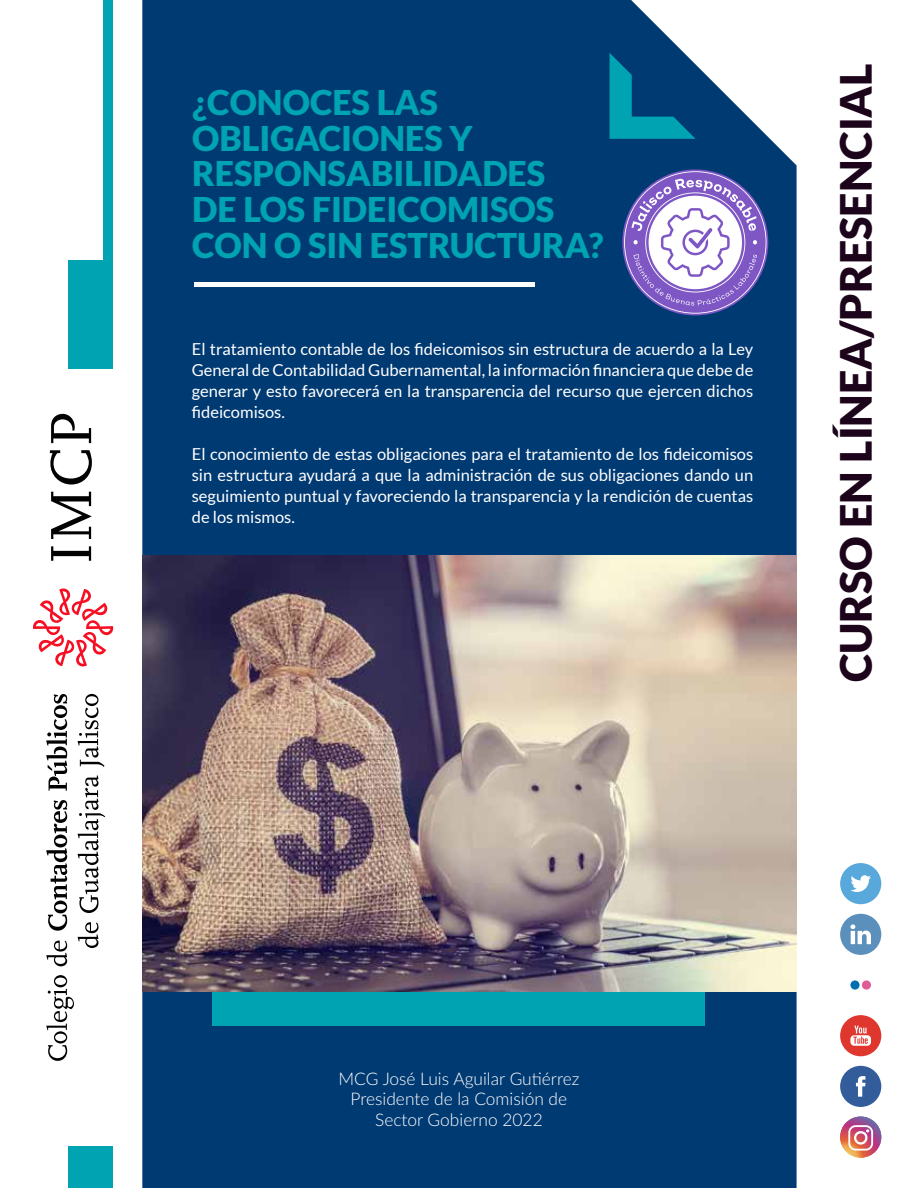
<style>
.page{position:relative;width:918px;height:1188px;background:#fff}
.page>*{position:absolute;margin:0;border:0;box-sizing:border-box;transform-origin:0 0}
.t1{font:900 43.05px "Lato";color:#1c041a}
.t2{font:900 34.05px/35.7px "Lato";color:#00a3b2}
.t3{font:300 17.4px/20.9px "Lato";color:#fff;text-align:center}
.t4{font:16.5px/21px "Lato";color:#fff;text-align:justify}
</style>
<div class="page">
<svg style="left:33px;top:589px;width:80px;height:77px"></svg>
<svg style="left:78px;top:922px;width:20px;height:26px"></svg>
<svg style="left:46px;top:941px;width:21px;height:25px"></svg>
<svg style="left:46px;top:975px;width:28px;height:86px"></svg>
<svg style="left:46px;top:694px;width:21px;height:97px"></svg>
<svg style="left:78px;top:694px;width:27px;height:73px"></svg>
<svg style="left:46px;top:800px;width:21px;height:131px"></svg>
<svg style="left:78px;top:775px;width:27px;height:138px"></svg>
<svg style="left:50px;top:450px;width:42px;height:35px"></svg>
<svg style="left:51px;top:414px;width:40px;height:29px"></svg>
<svg style="left:51px;top:492px;width:41px;height:47px"></svg>
<svg style="left:51px;top:546px;width:40px;height:15px"></svg>
<div style="left:142px;top:0;width:655px;height:1188px;background:#003a73"></div>
<div style="left:104px;top:0;width:9px;height:367px;background:#00a3b2"></div>
<div style="left:68px;top:1146px;width:45px;height:42px;background:#00a3b2"></div>
<div style="left:213px;top:991px;width:492px;height:35px;background:#00a3b2"></div>
<hr style="left:194px;top:282px;width:341px;height:4px;background:#fff">
<svg style="left:610px;top:53px;width:86px;height:86px;background:#02638c"></svg>
<div style="left:68px;top:261px;width:45px;height:108px;background:#00a3b2"></div>
<img style="left:142px;top:555px;width:654px;height:437px">
<svg style="left:840px;top:1066px;width:41px;height:41px"></svg>
<svg style="left:840px;top:1117px;width:41px;height:41px"></svg>
<div style="left:848px;top:1125px;width:25px;height:26px;border:2px solid #fff;border-radius:6px"></div>
<div style="left:854px;top:1131px;width:14px;height:14px;border:2px solid #fff;border-radius:50%"></div>
<svg style="left:840px;top:863px;width:41px;height:41px"></svg>
<svg style="left:840px;top:914px;width:41px;height:41px"></svg>
<svg style="left:840px;top:1015px;width:41px;height:41px"></svg>
<svg style="left:850px;top:980px;width:10px;height:10px"></svg>
<div style="left:862px;top:980px;width:9px;height:10px;background:#df5c99;border-radius:50%"></div>
<svg style="left:622px;top:169px;width:146px;height:146px"></svg>
<h2 class="t2" style="left:192px;top:84px;width:413px">¿CONOCES LAS<br>OBLIGACIONES Y<br>RESPONSABILIDADES<br>DE LOS FIDEICOMISOS<br>CON O SIN ESTRUCTURA?</h2>
<p class="t4" style="left:192px;top:338px;width:563px">El tratamiento contable de los fideicomisos sin estructura de acuerdo a la Ley General de Contabilidad Gubernamental, la información financiera que debe de generar y esto favorecerá en la transparencia del recurso que ejercen dichos fideicomisos.</p>
<p class="t4" style="left:192px;top:443px;width:563px">El conocimiento de estas obligaciones para el tratamiento de los fideicomisos sin estructura ayudará a que la administración de sus obligaciones dando un seguimiento puntual y favoreciendo la transparencia y la rendición de cuentas de los mismos.</p>
<h1 class="t1" style="left:831px;top:682px;width:621px;rotate:-90deg">CURSO EN LÍNEA/PRESENCIAL</h1>
<p class="t3" style="left:338px;top:1067px;width:242px">MCG José Luis Aguilar Gutiérrez<br>Presidente de la Comisión de<br>Sector Gobierno 2022</p>
</div>
